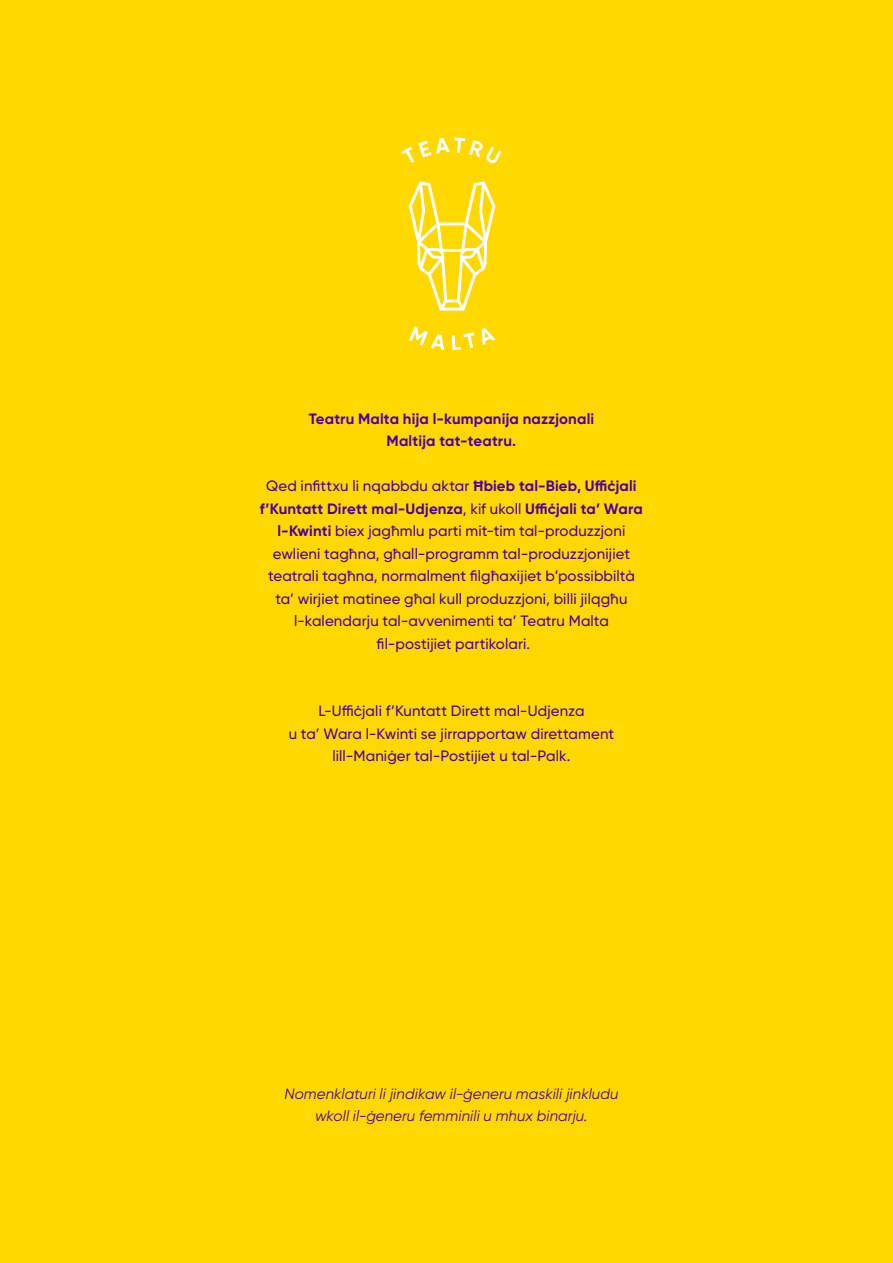
<style>
.page{position:relative;width:893px;height:1263px;background:#ffd800}
.page>*{position:absolute;margin:0;border:0;box-sizing:border-box;transform-origin:0 0}
.t1{font:500 15px/22.5px "Gilroy";letter-spacing:.005em;color:#4d00a3;text-align:center}
.t2{font:italic 15px/22.5px "Gilroy";letter-spacing:.01em;color:#4d00a3;text-align:center}
.t3{font:700 15px/22.5px "Gilroy";letter-spacing:.01em;color:#4d00a3;text-align:center}
.s1{font-weight:700}
</style>
<div class="page">
<svg style="left:401px;top:137px;width:101px;height:26px"></svg>
<svg style="left:409px;top:327px;width:35px;height:23px"></svg>
<svg style="left:452px;top:332px;width:22px;height:18px"></svg>
<svg style="left:482px;top:328px;width:13px;height:17px"></svg>
<svg style="left:409px;top:181px;width:86px;height:130px"></svg>
<p class="t3" style="left:309px;top:407px;width:287px">Teatru Malta hija l-kumpanija nazzjonali<br>Maltija tat-teatru.</p>
<p class="t1" style="left:260px;top:475px;width:384px">Qed infittxu li nqabbdu aktar <span class="s1">Ħbieb tal-Bieb, Uffiċjali f’Kuntatt Dirett mal-Udjenza</span>, kif ukoll <span class="s1">Uffiċjali ta’ Wara l-Kwinti</span> biex jagħmlu parti mit-tim tal-produzzjoni ewlieni tagħna, għall-programm tal-produzzjonijiet teatrali tagħna, normalment filgħaxijiet b’possibbiltà ta’ wirjiet matinee għal kull produzzjoni, billi jilqgħu l-kalendarju tal-avvenimenti ta’ Teatru Malta fil-postijiet partikolari.</p>
<p class="t1" style="left:289px;top:700px;width:327px">L-Uffiċjali f’Kuntatt Dirett mal-Udjenza<br>u ta’ Wara l-Kwinti se jirrapportaw direttament lill-Maniġer tal-Postijiet u tal-Palk.</p>
<p class="t2" style="left:284px;top:1082px;width:336px">Nomenklaturi li jindikaw il-ġeneru maskili jinkludu wkoll il-ġeneru femminili u mhux binarju.</p>
</div>
